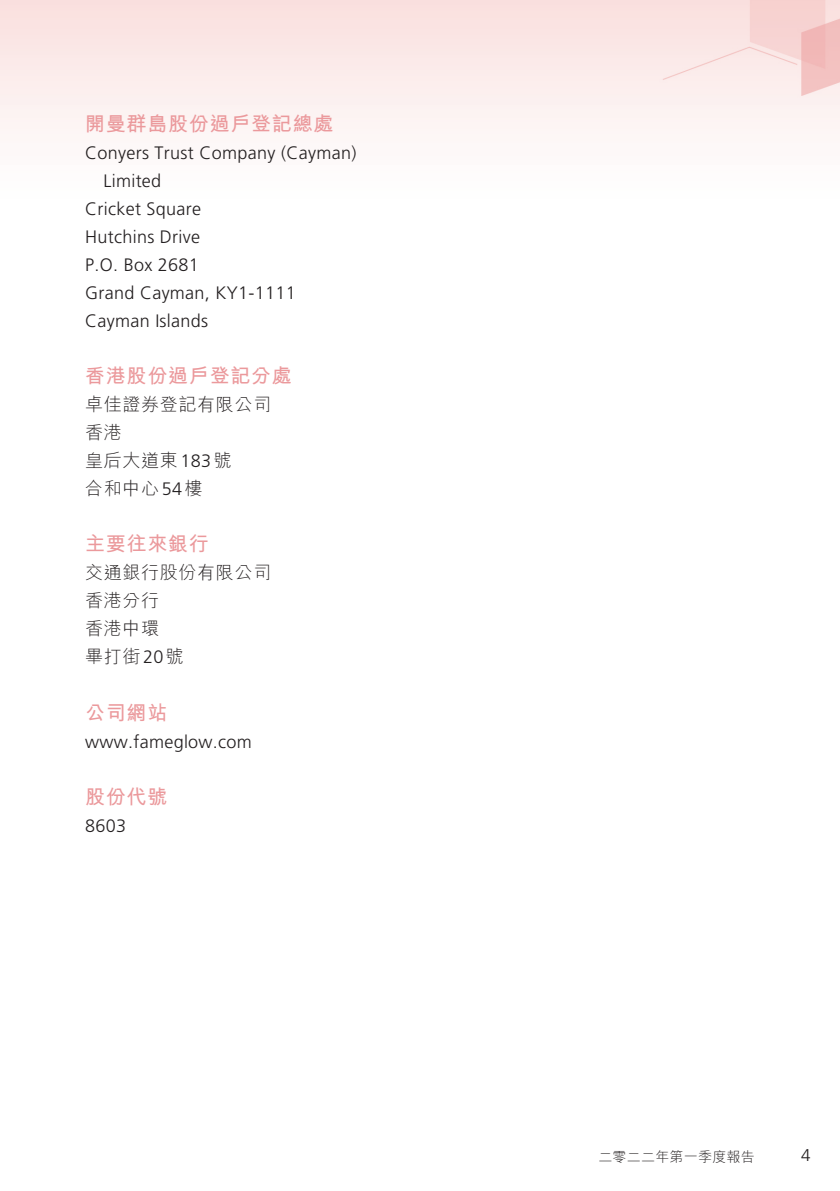
<style>
.page{position:relative;width:840px;height:1191px;background:#fff}
.page>*{position:absolute;margin:0;border:0;box-sizing:border-box;transform-origin:0 0}
._01_H1{font:700 20px "M Hei HK";letter-spacing:.035em;color:#eb999c}
._00_txt{font:300 18px "Frutiger LT Std";letter-spacing:.015em;color:#231f20}
._00_txt-2{font:300 18px "M Hei HK";letter-spacing:.035em;color:#231f20}
.t1{font:300 17px "Frutiger LT Std";color:#231f20}
.t2{font:300 14px "M Hei HK";letter-spacing:.015em;color:#231f20}
.s1{font-family:"Frutiger LT Std"}
</style>
<div class="page">
<p class="_01_H1" style="left:85px;top:109px;width:250px">開曼群島股份過戶登記總處</p>
<p class="_00_txt" style="left:85px;top:143px;width:272px">Conyers Trust Company (Cayman(</p>
<p class="_00_txt" style="left:103px;top:171px;width:59px">Limited</p>
<p class="_00_txt" style="left:85px;top:199px;width:117px">Cricket Square</p>
<p class="_00_txt" style="left:85px;top:227px;width:116px">Hutchins Drive</p>
<p class="_00_txt" style="left:85px;top:255px;width:115px">O.P . Box 2681</p>
<p class="_00_txt" style="left:85px;top:283px;width:212px">Grand Cayman, KY1-1111</p>
<p class="_00_txt" style="left:85px;top:311px;width:124px">Cayman Islands</p>
<p class="_01_H1" style="left:85px;top:361px;width:208px">香港股份過戶登記分處</p>
<p class="_00_txt-2" style="left:85px;top:395px;width:187px">卓佳證券登記有限公司</p>
<p class="_00_txt-2" style="left:85px;top:423px;width:38px">香港</p>
<p class="_00_txt-2" style="left:85px;top:451px;width:148px">皇后大道東<span class="s1">183</span>號</p>
<p class="_00_txt-2" style="left:85px;top:479px;width:119px">合和中心<span class="s1">54</span>樓</p>
<p class="_01_H1" style="left:85px;top:529px;width:125px">主要往來銀行</p>
<p class="_00_txt-2" style="left:85px;top:563px;width:187px">交通銀行股份有限公司</p>
<p class="_00_txt-2" style="left:85px;top:591px;width:75px">香港分行</p>
<p class="_00_txt-2" style="left:85px;top:619px;width:75px">香港中環</p>
<p class="_00_txt-2" style="left:85px;top:647px;width:100px">畢打街<span class="s1">20</span>號</p>
<p class="_01_H1" style="left:85px;top:697px;width:84px">公司網站</p>
<p class="_00_txt" style="left:85px;top:731px;width:168px">www.fameglow.com</p>
<p class="_01_H1" style="left:85px;top:781px;width:84px">股份代號</p>
<p class="_00_txt" style="left:85px;top:815px;width:42px">8603</p>
<p class="t2" style="left:598px;top:1149px;width:158px">二零二二年第一季度報告</p>
<p class="t1" style="left:800px;top:1145px;width:11px">4</p>
</div>
